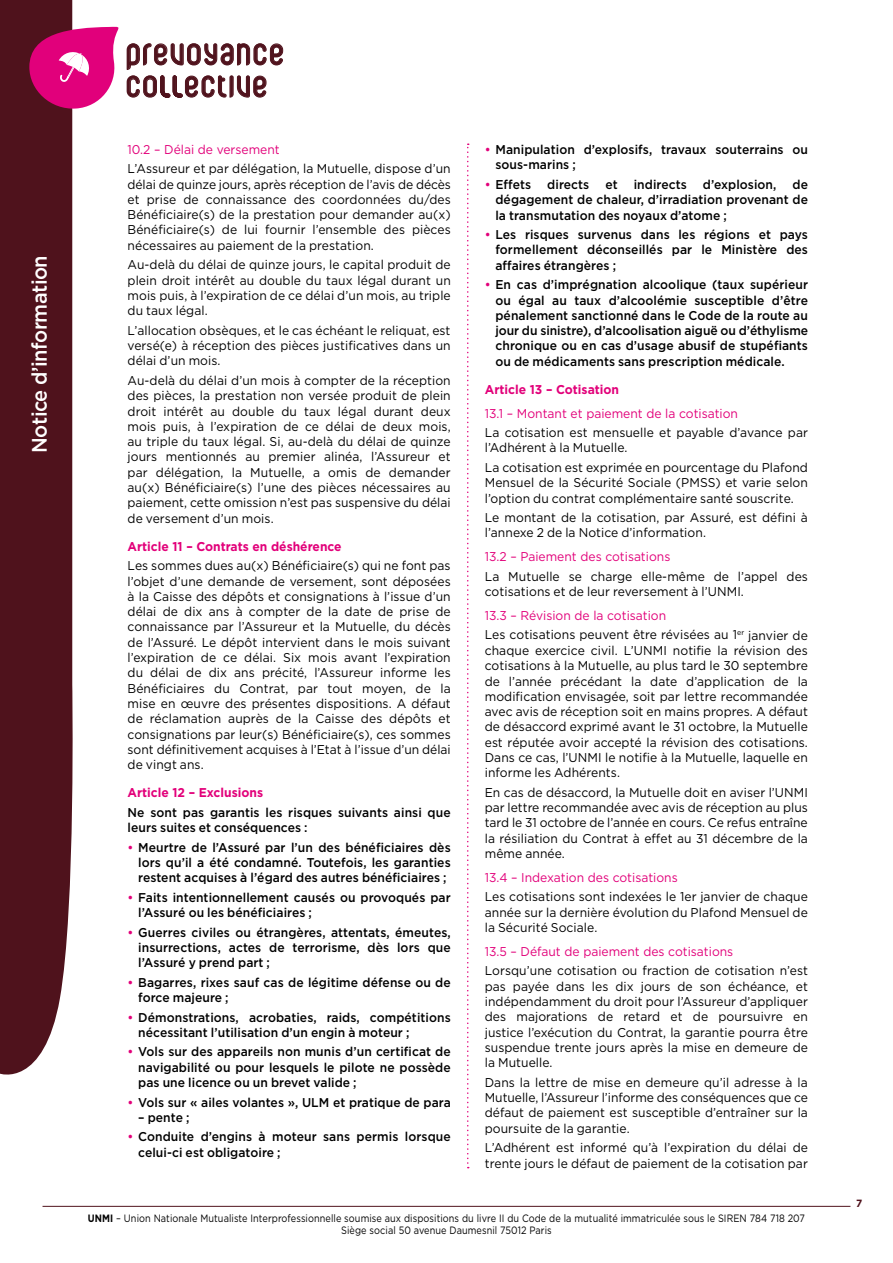
<style>
.page{position:relative;width:893px;height:1263px;background:#fff}
.page>*{position:absolute;margin:0;border:0;box-sizing:border-box;transform-origin:0 0}
.t1{font:39.15px/32.1px "Corpus Care";letter-spacing:.05em;color:#50131d}
.t2{font:500 21px "Gotham";letter-spacing:-.025em;color:#fff;scale:.95 1}
.t3{font:12.75px/15.3px "Gotham";letter-spacing:.005em;color:#000;text-align:justify;scale:.95 1}
.t4{font:500 12.75px/15.3px "Gotham";letter-spacing:.005em;color:#000;scale:.95 1}
.t5{font:12.75px "Gotham";color:#e2007a;scale:.95 1}
.t6{font:700 12.75px "Gotham";color:#e2007a;scale:.95 1}
.t7{font:10.65px/12px "Gotham";letter-spacing:.01em;color:#000;text-align:center;scale:.86 1}
.t8{font:700 10.5px "Gotham";color:#4f121c;scale:.95 1}
.s1{color:#e2007a}
.s2{font-weight:700}
</style>
<div class="page">
<div style="left:0;top:0;width:73px;height:1075px;background:#4f121c"></div>
<hr style="left:43px;top:1206px;width:807px;height:1px;background:#4f121c">
<svg style="left:29px;top:26px;width:255px;height:84px"></svg>
<svg style="left:467px;top:144px;width:2px;height:1024px"></svg>
<h2 class="t2" style="left:27px;top:453px;width:210px;rotate:-90deg">Notice d’information</h2>
<h1 class="t1" style="left:127px;top:39px;width:159px">prevoyance collective</h1>
<p class="t5" style="left:128px;top:141px;width:162px">10.2 – Délai de versement</p>
<p class="t3" style="left:128px;top:161px;width:342px">L’Assureur et par délégation, la Mutuelle, dispose d’un délai de quinze jours, après réception de l’avis de décès et prise de connaissance des coordonnées du/des Bénéficiaire(s) de la prestation pour demander au(x)<br>Bénéficiaire(s) de lui fournir l’ensemble des pièces nécessaires au paiement de la prestation.</p>
<p class="t3" style="left:128px;top:257px;width:342px">Au-delà du délai de quinze jours, le capital produit de plein droit intérêt au double du taux légal durant un mois puis, à l’expiration de ce délai d’un mois, au triple du taux légal.</p>
<p class="t3" style="left:128px;top:322px;width:342px">L’allocation obsèques, et le cas échéant le reliquat, est versé(e) à réception des pièces justificatives dans un délai d’un mois.</p>
<p class="t3" style="left:128px;top:372px;width:342px">Au-delà du délai d’un mois à compter de la réception des pièces, la prestation non versée produit de plein droit intérêt au double du taux légal durant deux mois puis, à l’expiration de ce délai de deux mois, au triple du taux légal. Si, au-delà du délai de quinze jours mentionnés au premier alinéa, l’Assureur et par délégation, la Mutuelle, a omis de demander au(x) Bénéficiaire(s) l’une des pièces nécessaires au paiement, cette omission n’est pas suspensive du délai de versement d’un mois.</p>
<p class="t6" style="left:128px;top:539px;width:227px">Article 11 – Contrats en déshérence</p>
<p class="t3" style="left:128px;top:558px;width:342px">Les sommes dues au(x) Bénéficiaire(s) qui ne font pas l’objet d’une demande de versement, sont déposées à la Caisse des dépôts et consignations à l’issue d’un délai de dix ans à compter de la date de prise de connaissance par l’Assureur et la Mutuelle, du décès de l’Assuré. Le dépôt intervient dans le mois suivant l’expiration de ce délai. Six mois avant l’expiration du délai de dix ans précité, l’Assureur informe les Bénéficiaires du Contrat, par tout moyen, de la mise en œuvre des présentes dispositions. A défaut de réclamation auprès de la Caisse des dépôts et consignations par leur(s) Bénéficiaire(s), ces sommes sont définitivement acquises à l’Etat à l’issue d’un délai de vingt ans.</p>
<p class="t6" style="left:128px;top:785px;width:144px">Article 12 – Exclusions</p>
<p class="t4" style="left:128px;top:804px;width:342px">Ne sont pas garantis les risques suivants ainsi que leurs suites et conséquences :</p>
<p class="t4" style="left:138px;top:839px;width:330px;text-align:justify;text-indent:-11px"><span class="s1">•</span> Meurtre de l’Assuré par l’un des bénéficiaires dès lors qu’il a été condamné. Toutefois, les garanties restent acquises à l’égard des autres bénéficiaires ;</p>
<p class="t4" style="left:138px;top:889px;width:330px;text-indent:-11px"><span class="s1">•</span> Faits intentionnellement causés ou provoqués par l’Assuré ou les bénéficiaires ;</p>
<p class="t4" style="left:138px;top:924px;width:330px;text-align:justify;text-indent:-11px"><span class="s1">•</span> Guerres civiles ou étrangères, attentats, émeutes, insurrections, actes de terrorisme, dès lors que l’Assuré y prend part ;</p>
<p class="t4" style="left:138px;top:974px;width:330px;text-indent:-11px"><span class="s1">•</span> Bagarres, rixes sauf cas de légitime défense ou de force majeure ;</p>
<p class="t4" style="left:138px;top:1009px;width:330px;text-indent:-11px"><span class="s1">•</span> Démonstrations, acrobaties, raids, compétitions nécessitant l’utilisation d’un engin à moteur ;</p>
<p class="t4" style="left:138px;top:1044px;width:330px;text-align:justify;text-indent:-11px"><span class="s1">•</span> Vols sur des appareils non munis d’un certificat de navigabilité ou pour lesquels le pilote ne possède pas une licence ou un brevet valide ;</p>
<p class="t4" style="left:128px;top:1094px;width:342px"><span class="s1">•</span> Vols sur « ailes volantes », ULM et pratique de para</p>
<p class="t4" style="left:138px;top:1109px;width:55px">– pente ;</p>
<p class="t4" style="left:138px;top:1129px;width:330px;text-indent:-11px"><span class="s1">•</span> Conduite d’engins à moteur sans permis lorsque celui-ci est obligatoire ;</p>
<p class="t4" style="left:495px;top:142px;width:330px;text-indent:-11px"><span class="s1">•</span> Manipulation d’explosifs, travaux souterrains ou sous-marins ;</p>
<p class="t4" style="left:485px;top:176px;width:50px"><span class="s1">•</span> Effets</p>
<p class="t4" style="left:547px;top:176px;width:46px">directs</p>
<p class="t4" style="left:605px;top:176px;width:15px">et</p>
<p class="t4" style="left:634px;top:176px;width:57px">indirects</p>
<p class="t4" style="left:703px;top:176px;width:79px">d’explosion,</p>
<p class="t4" style="left:495px;top:176px;width:330px;text-align:justify;text-indent:297px">de dégagement de chaleur, d’irradiation provenant de la transmutation des noyaux d’atome ;</p>
<p class="t4" style="left:495px;top:227px;width:330px;text-align:justify;text-indent:-11px"><span class="s1">•</span> Les risques survenus dans les régions et pays formellement déconseillés par le Ministère des affaires étrangères ;</p>
<p class="t4" style="left:495px;top:277px;width:331px;text-align:justify;text-indent:-11px"><span class="s1">•</span> En cas d’imprégnation alcoolique (taux supérieur ou égal au taux d’alcoolémie susceptible d’être pénalement sanctionné dans le Code de la route au jour du sinistre), d’alcoolisation aiguë ou d’éthylisme chronique ou en cas d’usage abusif de stupéfiants ou de médicaments sans prescription médicale.</p>
<p class="t6" style="left:485px;top:382px;width:143px">Article 13 – Cotisation</p>
<p class="t5" style="left:485px;top:405px;width:268px">13.1 – Montant et paiement de la cotisation</p>
<p class="t3" style="left:485px;top:425px;width:342px">La cotisation est mensuelle et payable d’avance par l’Adhérent à la Mutuelle.</p>
<p class="t3" style="left:485px;top:460px;width:342px">La cotisation est exprimée en pourcentage du Plafond Mensuel de la Sécurité Sociale (PMSS) et varie selon l’option du contrat complémentaire santé souscrite.</p>
<p class="t3" style="left:485px;top:510px;width:342px">Le montant de la cotisation, par Assuré, est défini à l’annexe 2 de la Notice d’information.</p>
<p class="t5" style="left:485px;top:549px;width:197px">13.2 – Paiement des cotisations</p>
<p class="t3" style="left:485px;top:568px;width:342px">La Mutuelle se charge elle-même de l’appel des cotisations et de leur reversement à l’UNMI.</p>
<p class="t3" style="left:485px;top:605px;width:342px;line-height:19.5px"><span class="s1">13.3 – Révision de la cotisation<br></span>Les cotisations peuvent être révisées au 1<sup>er</sup> janvier de</p>
<p class="t3" style="left:485px;top:642px;width:342px">chaque exercice civil. L’UNMI notifie la révision des cotisations à la Mutuelle, au plus tard le 30 septembre de l’année précédant la date d’application de la modification envisagée, soit par lettre recommandée avec avis de réception soit en mains propres. A défaut de désaccord exprimé avant le 31 octobre, la Mutuelle est réputée avoir accepté la révision des cotisations.<br>Dans ce cas, l’UNMI le notifie à la Mutuelle, laquelle en informe les Adhérents.</p>
<p class="t3" style="left:485px;top:784px;width:342px">En cas de désaccord, la Mutuelle doit en aviser l’UNMI par lettre recommandée avec avis de réception au plus tard le 31 octobre de l’année en cours. Ce refus entraîne la résiliation du Contrat à effet au 31 décembre de la même année.</p>
<p class="t5" style="left:485px;top:869px;width:205px">13.4 – Indexation des cotisations</p>
<p class="t3" style="left:485px;top:889px;width:342px">Les cotisations sont indexées le 1er janvier de chaque année sur la dernière évolution du Plafond Mensuel de la Sécurité Sociale.</p>
<p class="t5" style="left:485px;top:943px;width:263px">13.5 – Défaut de paiement des cotisations</p>
<p class="t3" style="left:485px;top:963px;width:342px">Lorsqu’une cotisation ou fraction de cotisation n’est pas payée dans les dix jours de son échéance, et indépendamment du droit pour l’Assureur d’appliquer des majorations de retard et de poursuivre en justice l’exécution du Contrat, la garantie pourra être suspendue trente jours après la mise en demeure de la Mutuelle.</p>
<p class="t3" style="left:485px;top:1074px;width:342px">Dans la lettre de mise en demeure qu’il adresse à la Mutuelle, l’Assureur l’informe des conséquences que ce défaut de paiement est susceptible d’entraîner sur la poursuite de la garantie.</p>
<p class="t3" style="left:485px;top:1140px;width:342px">L’Adhérent est informé qu’à l’expiration du délai de trente jours le défaut de paiement de la cotisation par</p>
<p class="t7" style="left:88px;top:1212px;width:835px"><span class="s2">UNMI</span> – Union Nationale Mutualiste Interprofessionnelle soumise aux dispositions du livre II du Code de la mutualité immatriculée sous le SIREN 784 718 207<br>Siège social 50 avenue Daumesnil 75012 Paris</p>
<p class="t8" style="left:856px;top:1197px;width:8px">7</p>
</div>
